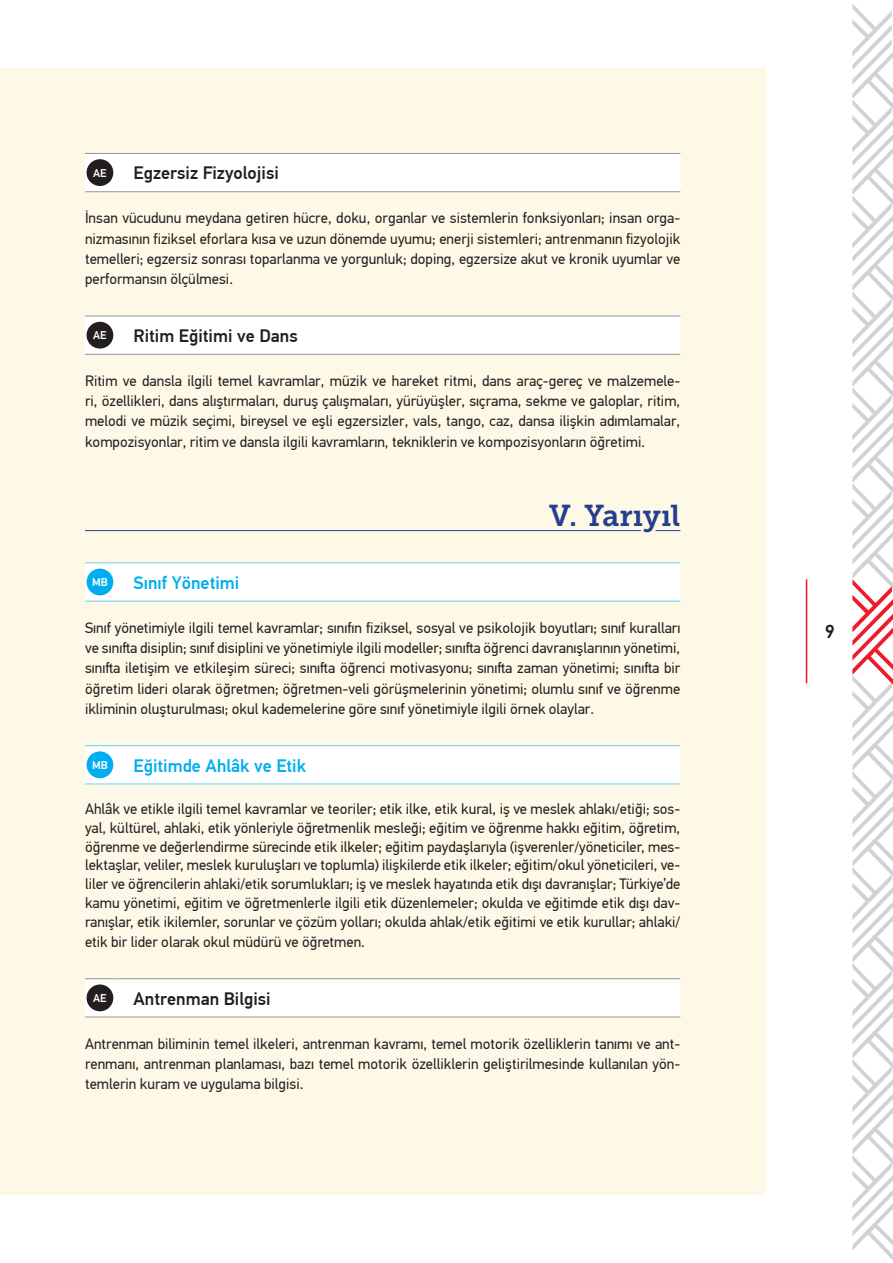
<style>
.page{position:relative;width:893px;height:1263px;background:#fff}
.page>*{position:absolute;margin:0;border:0;box-sizing:border-box;transform-origin:0 0}
.t1{font:30px "Museo Slab 700";letter-spacing:-.005em;color:#253f8e}
.t2{font:500 18.9px "PF Din Text Pro";color:#231f20}
.t3{font:500 18px "PF Din Text Pro";color:#231f20}
.t4{font:500 18px "PF Din Text Pro";color:#00aeef}
.t5{font:15px/20.2px "PF Din Text Pro";color:#231f20;text-align:justify}
.t6{font:500 11.25px "PF Din Text Pro";color:#fff}
</style>
<div class="page">
<div style="left:0;top:68px;width:765px;height:1127px;background:#fef8e6"></div>
<svg style="left:852px;top:4px;width:41px;height:1256px"></svg>
<hr style="left:806px;top:579px;width:1px;height:104px;background:#ee1b2d">
<div style="left:85px;top:154px;width:595px;height:37px;background:#fff"></div>
<hr style="left:85px;top:153px;width:30px;height:1px;background:#939598">
<hr style="left:115px;top:153px;width:565px;height:1px;background:#939598">
<hr style="left:85px;top:191px;width:30px;height:1px;background:#939598">
<hr style="left:115px;top:191px;width:565px;height:1px;background:#939598">
<div style="left:87px;top:159px;width:26px;height:27px;background:#231f20;border-radius:50%"></div>
<div style="left:85px;top:317px;width:595px;height:37px;background:#fff"></div>
<hr style="left:85px;top:316px;width:30px;height:1px;background:#939598">
<hr style="left:115px;top:316px;width:565px;height:1px;background:#939598">
<hr style="left:85px;top:354px;width:30px;height:1px;background:#939598">
<hr style="left:115px;top:354px;width:565px;height:1px;background:#939598">
<div style="left:87px;top:322px;width:26px;height:27px;background:#231f20;border-radius:50%"></div>
<hr style="left:85px;top:530px;width:556px;height:1px;background:#253f8e">
<svg style="left:655px;top:530px;width:25px;height:1px"></svg>
<div style="left:85px;top:563px;width:595px;height:38px;background:#fff"></div>
<hr style="left:85px;top:562px;width:30px;height:1px;background:#6bcff6">
<hr style="left:115px;top:562px;width:565px;height:1px;background:#6bcff6">
<hr style="left:85px;top:601px;width:30px;height:1px;background:#6bcff6">
<hr style="left:115px;top:601px;width:565px;height:1px;background:#6bcff6">
<div style="left:87px;top:569px;width:26px;height:26px;background:#00aeef;border-radius:50%"></div>
<div style="left:85px;top:746px;width:595px;height:37px;background:#fff"></div>
<hr style="left:85px;top:745px;width:30px;height:1px;background:#6bcff6">
<hr style="left:115px;top:745px;width:565px;height:1px;background:#6bcff6">
<hr style="left:85px;top:783px;width:30px;height:1px;background:#6bcff6">
<hr style="left:115px;top:783px;width:565px;height:1px;background:#6bcff6">
<div style="left:87px;top:751px;width:26px;height:27px;background:#00aeef;border-radius:50%"></div>
<div style="left:85px;top:979px;width:595px;height:38px;background:#fff"></div>
<hr style="left:85px;top:978px;width:30px;height:1px;background:#939598">
<hr style="left:115px;top:978px;width:565px;height:1px;background:#939598">
<hr style="left:85px;top:1017px;width:30px;height:1px;background:#939598">
<hr style="left:115px;top:1017px;width:565px;height:1px;background:#939598">
<div style="left:87px;top:984px;width:26px;height:27px;background:#231f20;border-radius:50%"></div>
<p class="t6" style="left:93px;top:166px;width:15px">AE</p>
<p class="t3" style="left:134px;top:162px;width:147px">Egzersiz Fizyolojisi</p>
<p class="t5" style="left:85px;top:208px;width:597px">İnsan vücudunu meydana getiren hücre, doku, organlar ve sistemlerin fonksiyonları; insan orga&shy;nizmasının fiziksel eforlara kısa ve uzun dönemde uyumu; enerji sistemleri; antrenmanın fizyolojik temelleri; egzersiz sonrası toparlanma ve yorgunluk; doping, egzersize akut ve kronik uyumlar ve performansın ölçülmesi.</p>
<p class="t6" style="left:93px;top:329px;width:15px">AE</p>
<p class="t3" style="left:134px;top:325px;width:166px">Ritim Eğitimi ve Dans</p>
<p class="t5" style="left:85px;top:371px;width:597px">Ritim ve dansla ilgili temel kavramlar, müzik ve hareket ritmi, dans araç-gereç ve malzemele&shy;ri, özellikleri, dans alıştırmaları, duruş çalışmaları, yürüyüşler, sıçrama, sekme ve galoplar, ritim, melodi ve müzik seçimi, bireysel ve eşli egzersizler, vals, tango, caz, dansa ilişkin adımlamalar, kompozisyonlar, ritim ve dansla ilgili kavramların, tekniklerin ve kompozisyonların öğretimi.</p>
<h1 class="t1" style="left:549px;top:499px;width:133px">V. Yarıyıl</h1>
<p class="t6" style="left:92px;top:576px;width:17px">MB</p>
<p class="t4" style="left:134px;top:572px;width:107px">Sınıf Yönetimi</p>
<p class="t5" style="left:85px;top:618px;width:597px">Sınıf yönetimiyle ilgili temel kavramlar; sınıfın fiziksel, sosyal ve psikolojik boyutları; sınıf kuralları ve sınıfta disiplin; sınıf disiplini ve yönetimiyle ilgili modeller; sınıfta öğrenci davranışlarının yönetimi, sınıfta iletişim ve etkileşim süreci; sınıfta öğrenci motivasyonu; sınıfta zaman yönetimi; sınıfta bir öğretim lideri olarak öğretmen; öğretmen-veli görüşmelerinin yönetimi; olumlu sınıf ve öğrenme ikliminin oluşturulması; okul kademelerine göre sınıf yönetimiyle ilgili örnek olaylar.</p>
<p class="t6" style="left:92px;top:758px;width:17px">MB</p>
<p class="t4" style="left:134px;top:755px;width:174px">Eğitimde Ahlâk ve Etik</p>
<p class="t5" style="left:85px;top:800px;width:597px;line-height:18.8px">Ahlâk ve etikle ilgili temel kavramlar ve teoriler; etik ilke, etik kural, iş ve meslek ahlakı/etiği; sos&shy;yal, kültürel, ahlaki, etik yönleriyle öğretmenlik mesleği; eğitim ve öğrenme hakkı eğitim, öğretim, öğrenme ve değerlendirme sürecinde etik ilkeler; eğitim paydaşlarıyla (işverenler/yöneticiler, mes&shy;lektaşlar, veliler, meslek kuruluşları ve toplumla) ilişkilerde etik ilkeler; eğitim/okul yöneticileri, ve&shy;liler ve öğrencilerin ahlaki/etik sorumlukları; iş ve meslek hayatında etik dışı davranışlar; Türkiye’de kamu yönetimi, eğitim ve öğretmenlerle ilgili etik düzenlemeler; okulda ve eğitimde etik dışı dav&shy;ranışlar, etik ikilemler, sorunlar ve çözüm yolları; okulda ahlak/etik eğitimi ve etik kurullar; ahlaki/</p>
<p class="t5" style="left:85px;top:932px;width:281px">etik bir lider olarak okul müdürü ve öğretmen.</p>
<p class="t6" style="left:93px;top:991px;width:15px">AE</p>
<p class="t3" style="left:134px;top:988px;width:139px">Antrenman Bilgisi</p>
<p class="t5" style="left:85px;top:1033px;width:597px">Antrenman biliminin temel ilkeleri, antrenman kavramı, temel motorik özelliklerin tanımı ve ant&shy;renmanı, antrenman planlaması, bazı temel motorik özelliklerin geliştirilmesinde kullanılan yön&shy;temlerin kuram ve uygulama bilgisi.</p>
<p class="t2" style="left:825px;top:620px;width:11px">9</p>
</div>
